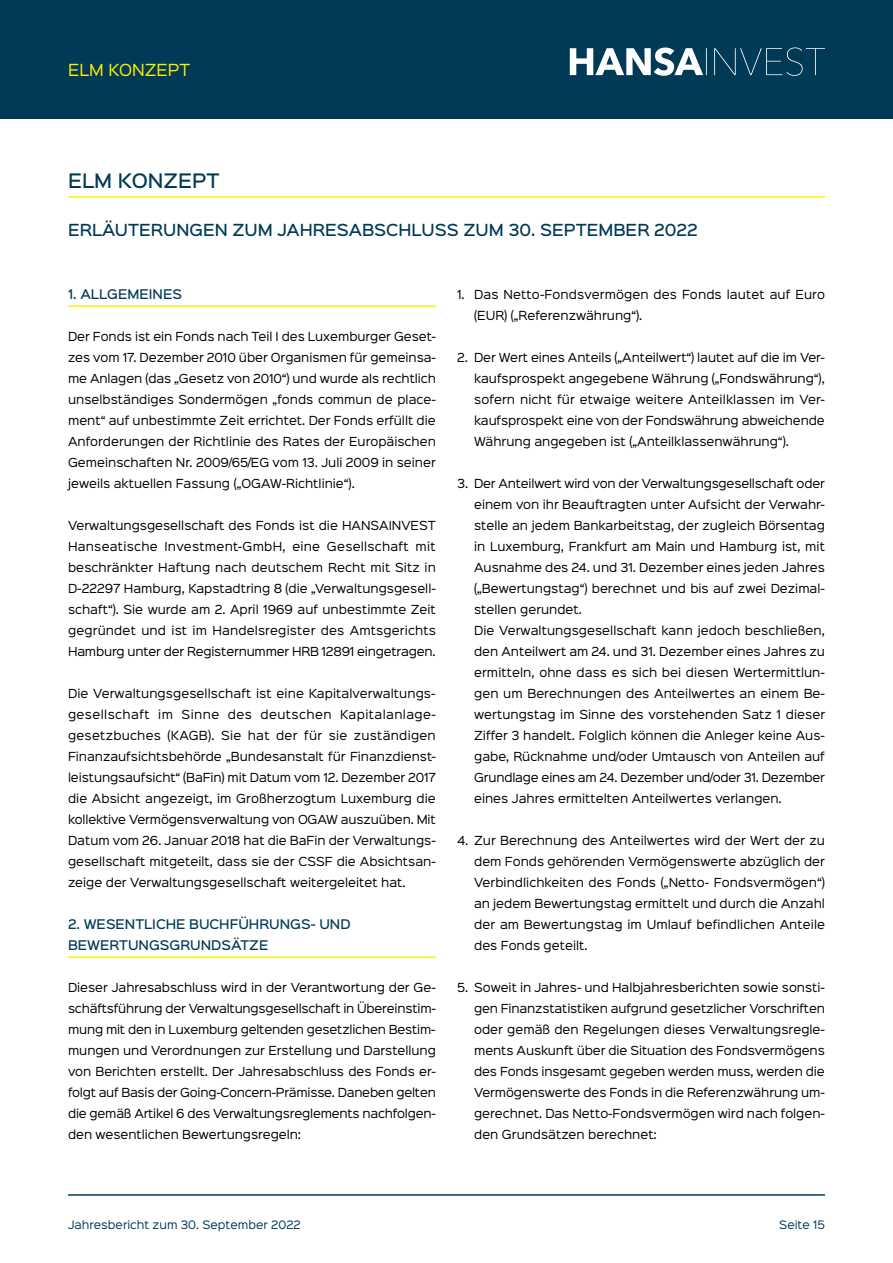
<style>
.page{position:relative;width:893px;height:1263px;background:#fff}
.page>*{position:absolute;margin:0;border:0;box-sizing:border-box;transform-origin:0 0}
.t1{font:500 18px "Sinkin Sans 500";color:#003a56}
.t2{font:500 15px "Sinkin Sans 500";color:#003a56}
.t3{font:15px "Sinkin Sans 400";color:#ffed00}
.t4{font:500 12px/21px "Sinkin Sans 500";color:#003a56}
.t5{font:11.25px/21px "Sinkin Sans 400";color:#000;text-align:justify}
.t6{font:10.5px "Sinkin Sans 400";color:#003a56}
</style>
<div class="page">
<div style="left:0;top:0;width:893px;height:119px;background:#003a56"></div>
<svg style="left:570px;top:47px;width:255px;height:29px"></svg>
<hr style="left:68px;top:1194px;width:757px;height:2px;background:#003a56">
<hr style="left:68px;top:196px;width:757px;height:2px;background:#ffed00">
<hr style="left:68px;top:305px;width:368px;height:2px;background:#ffed00">
<hr style="left:68px;top:956px;width:368px;height:2px;background:#ffed00">
<h2 class="t3" style="left:68px;top:57px;width:124px">ELM KONZEPT</h2>
<h1 class="t1" style="left:68px;top:165px;width:153px">ELM KONZEPT</h1>
<h2 class="t2" style="left:68px;top:217px;width:631px">ERLÄUTERUNGEN ZUM JAHRESABSCHLUSS ZUM 30. SEPTEMBER 2022</h2>
<p class="t4" style="left:68px;top:283px;width:115px">1. ALLGEMEINES</p>
<p class="t5" style="left:68px;top:325px;width:369px">Der Fonds ist ein Fonds nach Teil I des Luxemburger Geset&shy;zes vom 17. Dezember 2010 über Organismen für gemeinsa&shy;me Anlagen (das „Gesetz von 2010“) und wurde als rechtlich unselbständiges Sondermögen „fonds commun de place&shy;ment“ auf unbestimmte Zeit errichtet. Der Fonds erfüllt die Anforderungen der Richtlinie des Rates der Europäischen Gemeinschaften Nr. 2009/65/EG vom 13. Juli 2009 in seiner jeweils aktuellen Fassung („OGAW-Richtlinie“).</p>
<p class="t5" style="left:68px;top:514px;width:370px">Verwaltungsgesellschaft des Fonds ist die HANSAINVEST Hanseatische Investment-GmbH, eine Gesellschaft mit beschränkter Haftung nach deutschem Recht mit Sitz in D-22297 Hamburg, Kapstadtring 8 (die „Verwaltungsgesell&shy;schaft“). Sie wurde am 2. April 1969 auf unbestimmte Zeit gegründet und ist im Handelsregister des Amtsgerichts Hamburg unter der Registernummer HRB 12891 eingetragen.</p>
<p class="t5" style="left:68px;top:682px;width:370px">Die Verwaltungsgesellschaft ist eine Kapitalverwaltungs&shy;gesellschaft im Sinne des deutschen Kapitalanlage&shy;gesetzbuches (KAGB). Sie hat der für sie zuständigen Finanzaufsichtsbehörde „Bundesanstalt für Finanzdienst&shy;leistungsaufsicht“ (BaFin) mit Datum vom 12. Dezember 2017 die Absicht angezeigt, im Großherzogtum Luxemburg die kollektive Vermögensverwaltung von OGAW auszuüben. Mit Datum vom 26. Januar 2018 hat die BaFin der Verwaltungs&shy;gesellschaft mitgeteilt, dass sie der CSSF die Absichtsan&shy;zeige der Verwaltungsgesellschaft weitergeleitet hat.</p>
<p class="t4" style="left:68px;top:913px;width:284px">2. WESENTLICHE BUCHFÜHRUNGS- UND<br>BEWERTUNGSGRUNDSÄTZE</p>
<p class="t5" style="left:68px;top:976px;width:369px">Dieser Jahresabschluss wird in der Verantwortung der Ge&shy;schäftsführung der Verwaltungsgesellschaft in Übereinstim&shy;mung mit den in Luxemburg geltenden gesetzlichen Bestim&shy;mungen und Verordnungen zur Erstellung und Darstellung von Berichten erstellt. Der Jahresabschluss des Fonds er&shy;folgt auf Basis der Going-Concern-Prämisse. Daneben gelten die gemäß Artikel 6 des Verwaltungsreglements nachfolgen&shy;den wesentlichen Bewertungsregeln:</p>
<p class="t5" style="left:474px;top:283px;width:352px;text-indent:-17px">1. Das Netto-Fondsvermögen des Fonds lautet auf Euro (EUR) („Referenzwährung“).</p>
<p class="t5" style="left:474px;top:346px;width:352px;text-indent:-17px">2. Der Wert eines Anteils („Anteilwert“) lautet auf die im Ver&shy;kaufsprospekt angegebene Währung („Fondswährung“), sofern nicht für etwaige weitere Anteilklassen im Ver&shy;kaufsprospekt eine von der Fondswährung abweichende Währung angegeben ist („Anteilklassenwährung“).</p>
<p class="t5" style="left:474px;top:472px;width:352px;text-align:left;text-indent:-17px">3. Der Anteilwert wird von der Verwaltungsgesellschaft oder einem von ihr Beauftragten unter Aufsicht der Verwahr&shy;stelle an jedem Bankarbeitstag, der zugleich Börsentag in Luxemburg, Frankfurt am Main und Hamburg ist, mit Ausnahme des 24. und 31. Dezember eines jeden Jahres („Bewertungstag“) berechnet und bis auf zwei Dezimal&shy;stellen gerundet.<br>Die Verwaltungsgesellschaft kann jedoch beschließen, den Anteilwert am 24. und 31. Dezember eines Jahres zu ermitteln, ohne dass es sich bei diesen Wertermittlun&shy;gen um Berechnungen des Anteilwertes an einem Be&shy;wertungstag im Sinne des vorstehenden Satz 1 dieser Ziffer 3 handelt. Folglich können die Anleger keine Aus&shy;gabe, Rücknahme und/oder Umtausch von Anteilen auf Grundlage eines am 24. Dezember und/oder 31. Dezember eines Jahres ermittelten Anteilwertes verlangen.</p>
<p class="t5" style="left:474px;top:829px;width:352px;text-indent:-17px">4. Zur Berechnung des Anteilwertes wird der Wert der zu dem Fonds gehörenden Vermögenswerte abzüglich der Verbindlichkeiten des Fonds („Netto- Fondsvermögen“) an jedem Bewertungstag ermittelt und durch die Anzahl der am Bewertungstag im Umlauf befindlichen Anteile des Fonds geteilt.</p>
<p class="t5" style="left:474px;top:976px;width:352px;text-indent:-17px">5. Soweit in Jahres- und Halbjahresberichten sowie sonsti&shy;gen Finanzstatistiken aufgrund gesetzlicher Vorschriften oder gemäß den Regelungen dieses Verwaltungsregle&shy;ments Auskunft über die Situation des Fondsvermögens des Fonds insgesamt gegeben werden muss, werden die Vermögenswerte des Fonds in die Referenzwährung um&shy;gerechnet. Das Netto-Fondsvermögen wird nach folgen&shy;den Grundsätzen berechnet:</p>
<p class="t6" style="left:68px;top:1216px;width:234px">Jahresbericht zum 30. September 2022</p>
<p class="t6" style="left:779px;top:1216px;width:47px">Seite 15</p>
</div>
